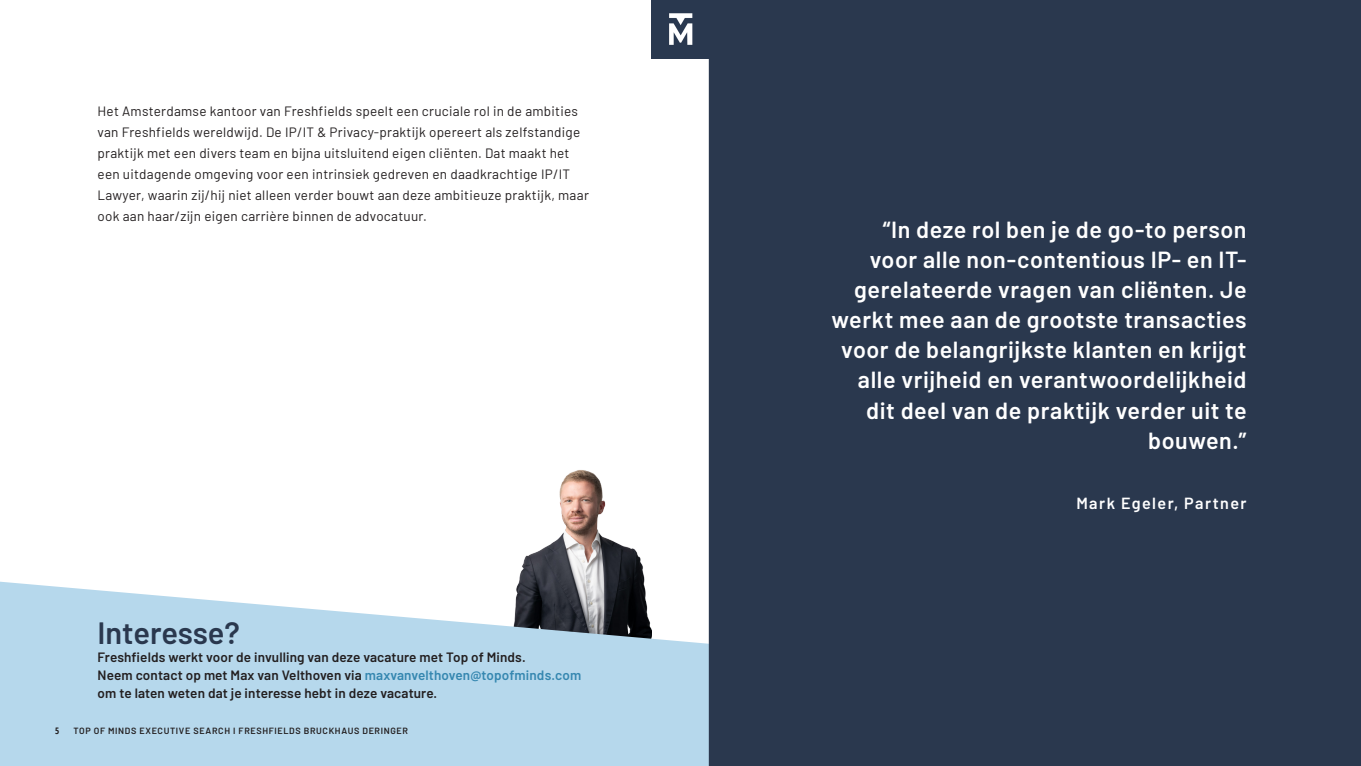
<style>
.page{position:relative;width:1361px;height:766px;background:#fff}
.page>*{position:absolute;margin:0;border:0;box-sizing:border-box;transform-origin:0 0}
.t1{font:600 30.75px "Barlow";letter-spacing:-.005em;color:#2a384e}
.Page_header_kopie{font:600 23.25px/30px "Barlow";letter-spacing:.025em;color:#fff;text-align:right}
.t2{font:600 16.12px "Barlow";letter-spacing:.09em;color:#fff}
.t3{font:13.5px/21px "Barlow";letter-spacing:.02em;color:#231f20}
.t4{font:600 13.5px "Barlow";letter-spacing:.01em;color:#231f20}
.t5{font:600 9px "Barlow";letter-spacing:.07em;color:#231f20}
.t6{font:700 condensed 9px "Open Sans";color:#231f20}
.s1{color:#3587b0}
</style>
<div class="page">
<img style="left:519px;top:470px;width:126px;height:111px">
<svg style="left:0;top:581px;width:709px;height:184px;fill:#b6d8ec"></svg>
<div style="left:709px;top:0;width:652px;height:765px;background:#2a384e"></div>
<img style="left:651px;top:0;width:58px;height:58px">
<p class="t3" style="left:98px;top:99px;width:493px">Het Amsterdamse kantoor van Freshfields speelt een cruciale rol in de ambities van Freshfields wereldwijd. De IP/IT &amp; Privacy-praktijk opereert als zelfstandige praktijk met een divers team en bijna uitsluitend eigen cliënten. Dat maakt het een uitdagende omgeving voor een intrinsiek gedreven en daadkrachtige IP/IT Lawyer, waarin zij/hij niet alleen verder bouwt aan deze ambitieuze praktijk, maar ook aan haar/zijn eigen carrière binnen de advocatuur.</p>
<p class="t1" style="left:98px;top:610px;width:144px">Interesse?</p>
<p class="t4" style="left:98px;top:646px;width:430px">Freshfields werkt voor de invulling van deze vacature met Top of Minds.</p>
<p class="t4" style="left:98px;top:664px;width:485px">Neem contact op met Max van Velthoven via <span class="s1">maxvanvelthoven@topofminds.com</span></p>
<p class="t4" style="left:98px;top:682px;width:341px">om te laten weten dat je interesse hebt in deze vacature.</p>
<p class="t6" style="left:55px;top:724px;width:6px">5</p>
<p class="t5" style="left:73px;top:724px;width:336px">TOP OF MINDS EXECUTIVE SEARCH I FRESHFIELDS BRUCKHAUS DERINGER</p>
<p class="Page_header_kopie" style="left:831px;top:213px;width:417px">“In deze rol ben je de go-to person voor alle non-contentious IP- en IT&shy;gerelateerde vragen van cliënten. Je werkt mee aan de grootste transacties voor de belangrijkste klanten en krijgt alle vrijheid en verantwoordelijkheid dit deel van de praktijk verder uit te bouwen.”</p>
<p class="t2" style="left:1076px;top:491px;width:172px">Mark Egeler, Partner</p>
</div>
